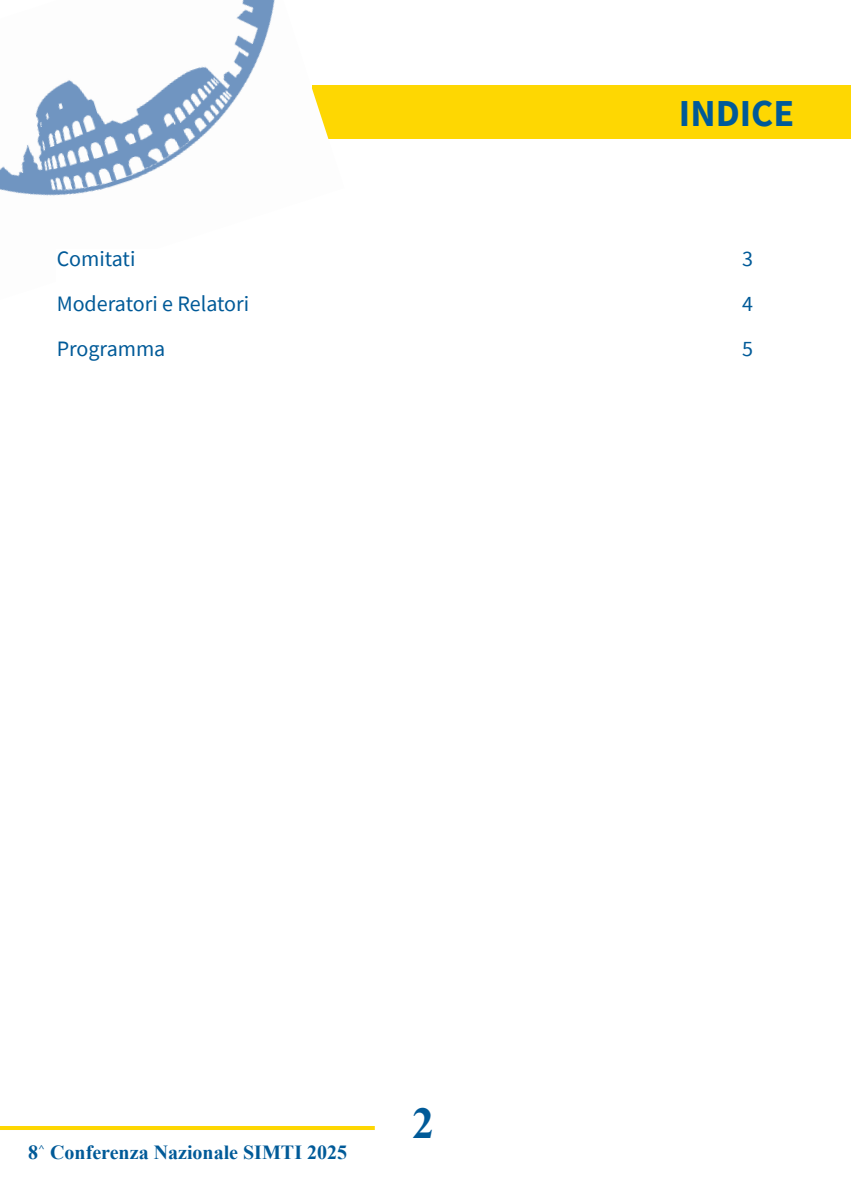
<style>
.page{position:relative;width:851px;height:1191px;background:#fff}
.page>*{position:absolute;margin:0;border:0;box-sizing:border-box;transform-origin:0 0}
.Titolo_plenarie_OK{font:700 44px "Times New Roman";color:#005a98}
.Giorno_OK{font:700 38px "Source Sans Pro";color:#005a98}
.Corpo_testo_OK_riga{font:22px "Source Sans Pro";color:#005a98}
.Titolo_plenarie_OK-2{font:700 20px "Times New Roman";color:#005a98}
</style>
<div class="page">
<hr style="left:0;top:1126px;width:375px;height:4px;background:#fed702">
<div style="left:312px;top:86px;width:538px;height:53px;background:#fed702"></div>
<hr style="left:850px;top:86px;width:1px;height:53px;background:#fed702">
<img style="left:0;top:0;width:344px;height:196px">
<p class="Giorno_OK" style="left:678px;top:87px;width:117px">INDICE</p>
<p class="Corpo_testo_OK_riga" style="left:57px;top:245px;width:80px">Comitati</p>
<p class="Corpo_testo_OK_riga" style="left:742px;top:245px;width:12px">3</p>
<p class="Corpo_testo_OK_riga" style="left:57px;top:290px;width:194px">Moderatori e Relatori</p>
<p class="Corpo_testo_OK_riga" style="left:742px;top:290px;width:12px">4</p>
<p class="Corpo_testo_OK_riga" style="left:57px;top:335px;width:110px">Programma</p>
<p class="Corpo_testo_OK_riga" style="left:742px;top:335px;width:12px">5</p>
<p class="Titolo_plenarie_OK-2" style="left:28px;top:1138px;width:320px">8<sup>^</sup> Conferenza Nazionale SIMTI 2025</p>
<p class="Titolo_plenarie_OK" style="left:412px;top:1091px;width:23px">2</p>
</div>
